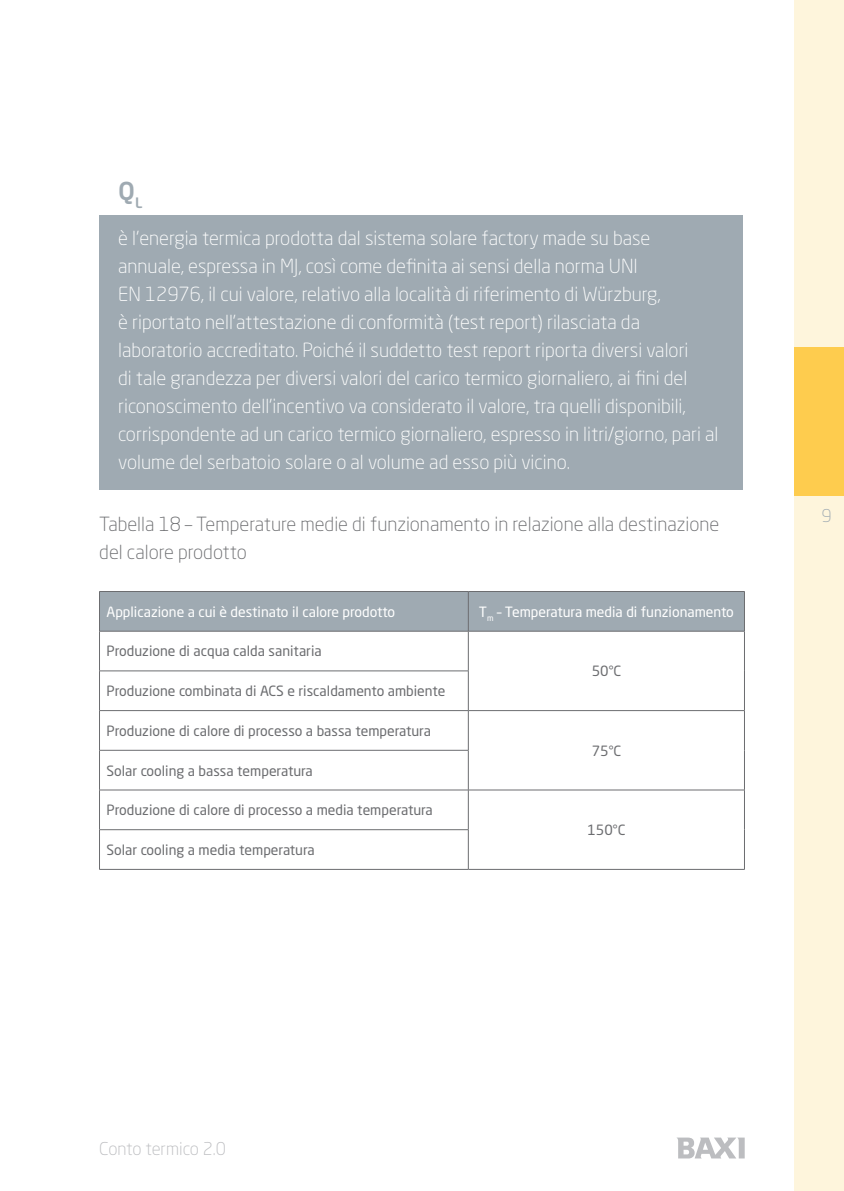
<style>
.page{position:relative;width:844px;height:1191px;background:#fff}
.page>*{position:absolute;margin:0;border:0;box-sizing:border-box;transform-origin:0 0}
.t1{font:500 24.5px "Neo Sans Pro";color:#9faab2}
.t2{font:300 19.25px/28px "Neo Sans Pro";color:#fff}
.t3{font:300 19.25px/28px "Neo Sans Pro";color:#6c6d70}
.t4{font:300 17.5px "Neo Sans Pro";letter-spacing:-.01em;color:#bcbdc0}
.t5{font:300 17.5px "Neo Sans Pro";color:#9faab2}
.t6{font:14px "Neo Sans Pro";color:#6c6d70}
.t7{font:14px "Neo Sans Pro";color:#fff}
</style>
<div class="page">
<div style="left:794px;top:0;width:49px;height:1191px;background:#fef5dc"></div>
<div style="left:794px;top:347px;width:49px;height:149px;background:#fecc4e"></div>
<svg style="left:677px;top:1137px;width:67px;height:21px"></svg>
<div style="left:99px;top:215px;width:643px;height:274px;background:#9faab2"></div>
<div style="left:100px;top:592px;width:644px;height:39px;background:#9faab2"></div>
<hr style="left:99px;top:591px;width:1px;height:40px;background:#6c6d70">
<hr style="left:99px;top:631px;width:1px;height:39px;background:#6c6d70">
<hr style="left:99px;top:671px;width:1px;height:39px;background:#6c6d70">
<hr style="left:99px;top:711px;width:1px;height:39px;background:#6c6d70">
<hr style="left:99px;top:750px;width:1px;height:39px;background:#6c6d70">
<hr style="left:99px;top:790px;width:1px;height:39px;background:#6c6d70">
<hr style="left:99px;top:830px;width:1px;height:39px;background:#6c6d70">
<hr style="left:99px;top:591px;width:369px;height:1px;background:#6c6d70">
<hr style="left:99px;top:631px;width:369px;height:1px;background:#6c6d70">
<hr style="left:99px;top:670px;width:369px;height:1px;background:#6c6d70">
<hr style="left:99px;top:710px;width:369px;height:1px;background:#6c6d70">
<hr style="left:99px;top:750px;width:369px;height:1px;background:#6c6d70">
<hr style="left:99px;top:789px;width:369px;height:1px;background:#6c6d70">
<hr style="left:99px;top:829px;width:369px;height:1px;background:#6c6d70">
<hr style="left:99px;top:869px;width:369px;height:1px;background:#6c6d70">
<hr style="left:468px;top:591px;width:1px;height:40px;background:#6c6d70">
<hr style="left:468px;top:631px;width:1px;height:39px;background:#6c6d70">
<hr style="left:468px;top:671px;width:1px;height:39px;background:#6c6d70">
<hr style="left:468px;top:711px;width:1px;height:39px;background:#6c6d70">
<hr style="left:468px;top:750px;width:1px;height:39px;background:#6c6d70">
<hr style="left:468px;top:790px;width:1px;height:39px;background:#6c6d70">
<hr style="left:468px;top:830px;width:1px;height:39px;background:#6c6d70">
<hr style="left:468px;top:591px;width:276px;height:1px;background:#6c6d70">
<hr style="left:468px;top:631px;width:276px;height:1px;background:#6c6d70">
<hr style="left:468px;top:710px;width:276px;height:1px;background:#6c6d70">
<hr style="left:468px;top:789px;width:276px;height:1px;background:#6c6d70">
<hr style="left:468px;top:869px;width:276px;height:1px;background:#6c6d70">
<hr style="left:744px;top:591px;width:1px;height:40px;background:#6c6d70">
<hr style="left:744px;top:631px;width:1px;height:40px;background:#6c6d70">
<hr style="left:744px;top:671px;width:1px;height:39px;background:#6c6d70">
<hr style="left:744px;top:711px;width:1px;height:39px;background:#6c6d70">
<hr style="left:744px;top:750px;width:1px;height:39px;background:#6c6d70">
<hr style="left:744px;top:790px;width:1px;height:39px;background:#6c6d70">
<hr style="left:744px;top:829px;width:1px;height:40px;background:#6c6d70">
<p class="t1" style="left:118px;top:175px;width:26px">Q<sub>L</sub></p>
<p class="t2" style="left:118px;top:224px;width:601px">è l’energia termica prodotta dal sistema solare factory made su base annuale, espressa in MJ, così come definita ai sensi della norma UNI<br>EN 12976, il cui valore, relativo alla località di riferimento di Würzburg,<br>è riportato nell’attestazione di conformità (test report) rilasciata da laboratorio accreditato. Poiché il suddetto test report riporta diversi valori<br>di tale grandezza per diversi valori del carico termico giornaliero, ai fini del riconoscimento dell’incentivo va considerato il valore, tra quelli disponibili, corrispondente ad un carico termico giornaliero, espresso in litri/giorno, pari al volume del serbatoio solare o al volume ad esso più vicino.</p>
<p class="t3" style="left:99px;top:510px;width:621px">Tabella 18 – Temperature medie di funzionamento in relazione alla destinazione del calore prodotto</p>
<p class="t7" style="left:106px;top:603px;width:290px">Applicazione a cui è destinato il calore prodotto</p>
<p class="t7" style="left:479px;top:603px;width:256px">T<sub>m</sub> – Temperatura media di funzionamento</p>
<p class="t6" style="left:106px;top:642px;width:217px">Produzione di acqua calda sanitaria</p>
<p class="t6" style="left:591px;top:662px;width:31px">50°C</p>
<p class="t6" style="left:106px;top:682px;width:340px">Produzione combinata di ACS e riscaldamento ambiente</p>
<p class="t6" style="left:106px;top:722px;width:326px">Produzione di calore di processo a bassa temperatura</p>
<p class="t6" style="left:591px;top:742px;width:31px">75°C</p>
<p class="t6" style="left:106px;top:761px;width:208px">Solar cooling a bassa temperatura</p>
<p class="t6" style="left:106px;top:801px;width:328px">Produzione di calore di processo a media temperatura</p>
<p class="t6" style="left:587px;top:821px;width:39px">150°C</p>
<p class="t6" style="left:106px;top:841px;width:210px">Solar cooling a media temperatura</p>
<p class="t5" style="left:821px;top:505px;width:12px">9</p>
<p class="t4" style="left:99px;top:1137px;width:128px">Conto termico 2.0</p>
</div>
